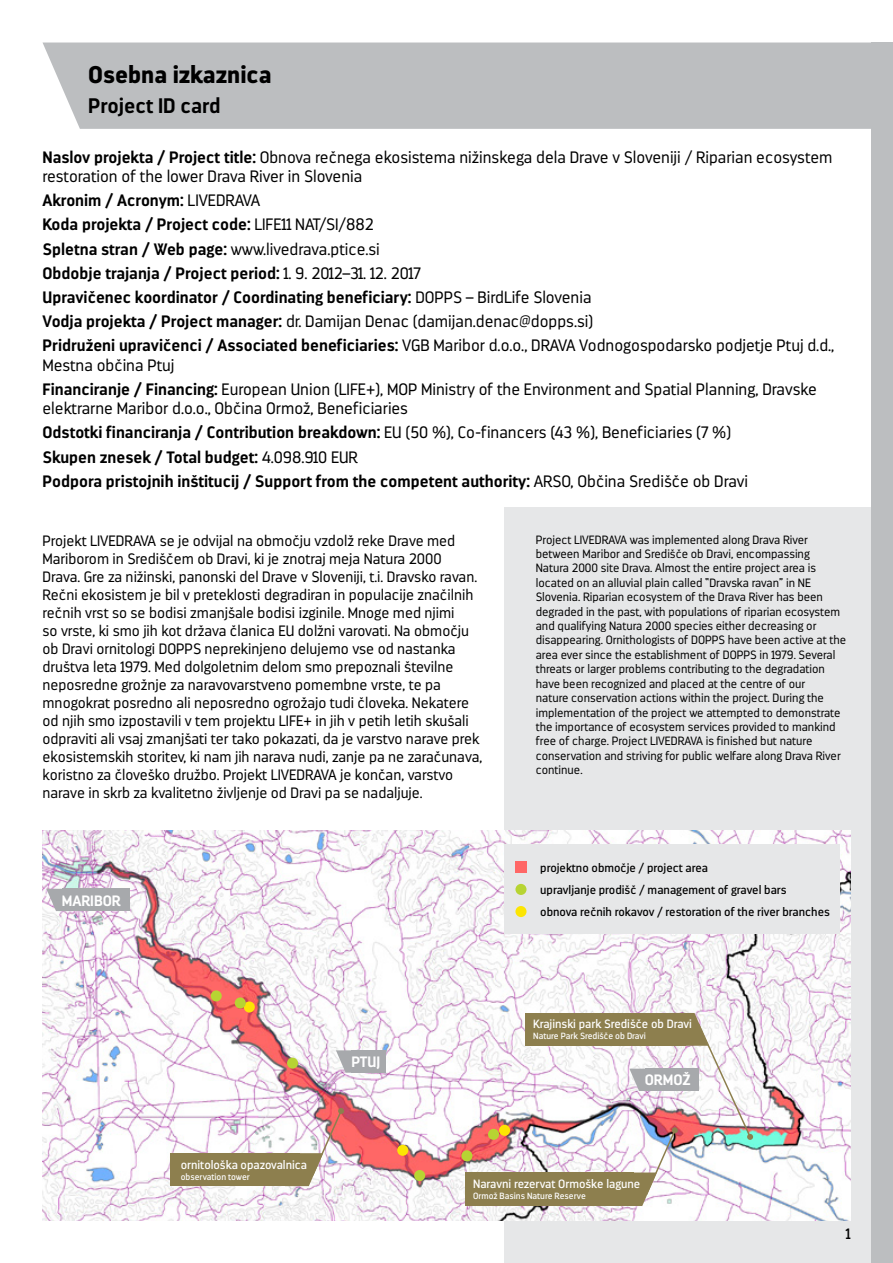
<style>
.page{position:relative;width:893px;height:1263px;background:#fff}
.page>*{position:absolute;margin:0;border:0;box-sizing:border-box;transform-origin:0 0}
.t1{font:900 24px "Darwin";color:#000}
.t2{font:700 21px "Darwin";color:#000}
.t3{font:300 16.5px/24px "Darwin";color:#000}
.t4{font:700 16.5px/24px "Darwin";color:#000}
.t5{font:300 15px/18px "Darwin";color:#000}
.t6{font:700 15px "Darwin";color:#fff}
.t7{font:15px "Darwin";color:#000}
.t8{font:300 12px/14.4px "Darwin";color:#000}
.t9{font:12px/22px "Darwin";color:#000}
.t10{font:12px "Darwin";color:#fff}
.t11{font:9px "Darwin";color:#fff}
.s1{font-weight:700}
.s2{font-weight:300}
</style>
<div class="page">
<div style="left:505px;top:508px;width:388px;height:755px;background:#e6e7e8"></div>
<div style="left:872px;top:43px;width:21px;height:1220px;background:#bcbec0"></div>
<div style="left:43px;top:43px;width:829px;height:86px;background:#bcbec0"></div>
<img style="left:43px;top:830px;width:807px;height:390px">
<svg style="left:46px;top:889px;width:16px;height:22px"></svg>
<div style="left:62px;top:889px;width:68px;height:22px;background:#a7a9ac"></div>
<svg style="left:336px;top:1050px;width:15px;height:23px"></svg>
<div style="left:351px;top:1050px;width:35px;height:23px;background:#a7a9ac"></div>
<div style="left:397px;top:1145px;width:11px;height:11px;background:#fce503;border-radius:50%"></div>
<div style="left:499px;top:1125px;width:11px;height:11px;background:#fce503;border-radius:50%"></div>
<div style="left:244px;top:1001px;width:11px;height:11px;background:#fce503;border-radius:50%"></div>
<div style="left:235px;top:997px;width:11px;height:11px;background:#b7d433;border-radius:50%"></div>
<div style="left:211px;top:990px;width:11px;height:11px;background:#b7d433;border-radius:50%"></div>
<div style="left:287px;top:1057px;width:11px;height:12px;background:#b7d433;border-radius:50%"></div>
<div style="left:414px;top:1170px;width:11px;height:11px;background:#b7d433;border-radius:50%"></div>
<div style="left:488px;top:1129px;width:11px;height:11px;background:#b7d433;border-radius:50%"></div>
<div style="left:505px;top:844px;width:335px;height:90px;background:#e6e7e8"></div>
<div style="left:515px;top:884px;width:11px;height:11px;background:#b7d433;border-radius:50%"></div>
<div style="left:515px;top:906px;width:11px;height:11px;background:#fce503;border-radius:50%"></div>
<div style="left:515px;top:862px;width:11px;height:11px;background:#ff6766"></div>
<div style="left:465px;top:1172px;width:168px;height:34px;background:#8d7f4e"></div>
<div style="left:171px;top:1153px;width:129px;height:33px;background:#8d7f4e"></div>
<svg style="left:285px;top:1108px;width:59px;height:78px"></svg>
<div style="left:525px;top:1013px;width:161px;height:33px;background:#8d7f4e"></div>
<svg style="left:618px;top:1013px;width:135px;height:193px"></svg>
<div style="left:461px;top:1150px;width:11px;height:11px;background:#b7d433;border-radius:50%"></div>
<h1 class="t1" style="left:88px;top:60px;width:185px">Osebna izkaznica</h1>
<h2 class="t2" style="left:88px;top:92px;width:134px">Project ID card</h2>
<p class="t3" style="left:43px;top:147px;width:792px;line-height:19.8px"><span class="s1">Naslov projekta / Project title:</span> Obnova rečnega ekosistema nižinskega dela Drave v Sloveniji / Riparian ecosystem restoration of the lower Drava River in Slovenia</p>
<p class="t4" style="left:43px;top:189px;width:793px">Akronim / Acronym: <span class="s2">LIVEDRAVA<br></span>Koda projekta / Project code: <span class="s2">LIFE11 NAT/SI/882<br></span>Spletna stran / Web page: <span class="s2">www.livedrava.ptice.si<br></span>Obdobje trajanja / Project period: <span class="s2">1. 9. 2012–31. 12. 2017<br></span>Upravičenec koordinator / Coordinating beneficiary: <span class="s2">DOPPS – BirdLife Slovenia<br></span>Vodja projekta / Project manager: <span class="s2">dr. Damijan Denac (damijan.denac@dopps.si)<br></span>Pridruženi upravičenci / Associated beneficiaries: <span class="s2">VGB Maribor d.o.o., DRAVA Vodnogospodarsko podjetje Ptuj d.d.,</span></p>
<p class="t3" style="left:43px;top:353px;width:776px">Mestna občina Ptuj<br><span class="s1">Financiranje / Financing:</span> European Union (LIFE+), MOP Ministry of the Environment and Spatial Planning, Dravske</p>
<p class="t3" style="left:43px;top:397px;width:707px">elektrarne Maribor d.o.o., Občina Ormož, Beneficiaries<br><span class="s1">Odstotki financiranja / Contribution breakdown:</span> EU (50 %), Co-financers (43 %), Beneficiaries (7 %)<br><span class="s1">Skupen znesek / Total budget:</span> 4.098.910 EUR<br><span class="s1">Podpora pristojnih inštitucij / Support from the competent authority:</span> ARSO, Občina Središče ob Dravi</p>
<p class="t5" style="left:43px;top:531px;width:441px">Projekt LIVEDRAVA se je odvijal na območju vzdolž reke Drave med Mariborom in Središčem ob Dravi, ki je znotraj meja Natura 2000<br>Drava. Gre za nižinski, panonski del Drave v Sloveniji, t.i. Dravsko ravan.<br>Rečni ekosistem je bil v preteklosti degradiran in populacije značilnih rečnih vrst so se bodisi zmanjšale bodisi izginile. Mnoge med njimi<br>so vrste, ki smo jih kot država članica EU dolžni varovati. Na območju ob Dravi ornitologi DOPPS neprekinjeno delujemo vse od nastanka društva leta 1979. Med dolgoletnim delom smo prepoznali številne neposredne grožnje za naravovarstveno pomembne vrste, te pa mnogokrat posredno ali neposredno ogrožajo tudi človeka. Nekatere od njih smo izpostavili v tem projektu LIFE+ in jih v petih letih skušali odpraviti ali vsaj zmanjšati ter tako pokazati, da je varstvo narave prek ekosistemskih storitev, ki nam jih narava nudi, zanje pa ne zaračunava, koristno za človeško družbo. Projekt LIVEDRAVA je končan, varstvo narave in skrb za kvalitetno življenje od Dravi pa se nadaljuje.</p>
<p class="t6" style="left:62px;top:891px;width:60px">MARIBOR</p>
<p class="t6" style="left:351px;top:1053px;width:31px">PTUJ</p>
<p class="t8" style="left:536px;top:532px;width:312px">Project LIVEDRAVA was implemented along Drava River between Maribor and Središče ob Dravi, encompassing<br>Natura 2000 site Drava. Almost the entire project area is located on an alluvial plain called “Dravska ravan” in NE Slovenia. Riparian ecosystem of the Drava River has been degraded in the past, with populations of riparian ecosystem and qualifying Natura 2000 species either decreasing or disappearing. Ornithologists of DOPPS have been active at the area ever since the establishment of DOPPS in 1979. Several threats or larger problems contributing to the degradation have been recognized and placed at the centre of our<br>nature conservation actions within the project. During the implementation of the project we attempted to demonstrate the importance of ecosystem services provided to mankind free of charge. Project LIVEDRAVA is finished but nature conservation and striving for public welfare along Drava River continue.</p>
<p class="t9" style="left:540px;top:856px;width:291px">projektno območje / project area<br>upravljanje prodišč / management of gravel bars<br>obnova rečnih rokavov / restoration of the river branches</p>
<p class="t10" style="left:533px;top:1017px;width:160px">Krajinski park Središče ob Dravi</p>
<p class="t11" style="left:533px;top:1030px;width:114px">Nature Park Središče ob Dravi</p>
<p class="t6" style="left:645px;top:1071px;width:47px">ORMOŽ</p>
<p class="t10" style="left:181px;top:1157px;width:128px">ornitološka opazovalnica</p>
<p class="t11" style="left:181px;top:1171px;width:71px">observation tower</p>
<p class="t10" style="left:473px;top:1177px;width:169px">Naravni rezervat Ormoške lagune</p>
<p class="t11" style="left:473px;top:1190px;width:114px">Ormož Basins Nature Reserve</p>
<p class="t7" style="left:846px;top:1225px;width:6px">1</p>
</div>
